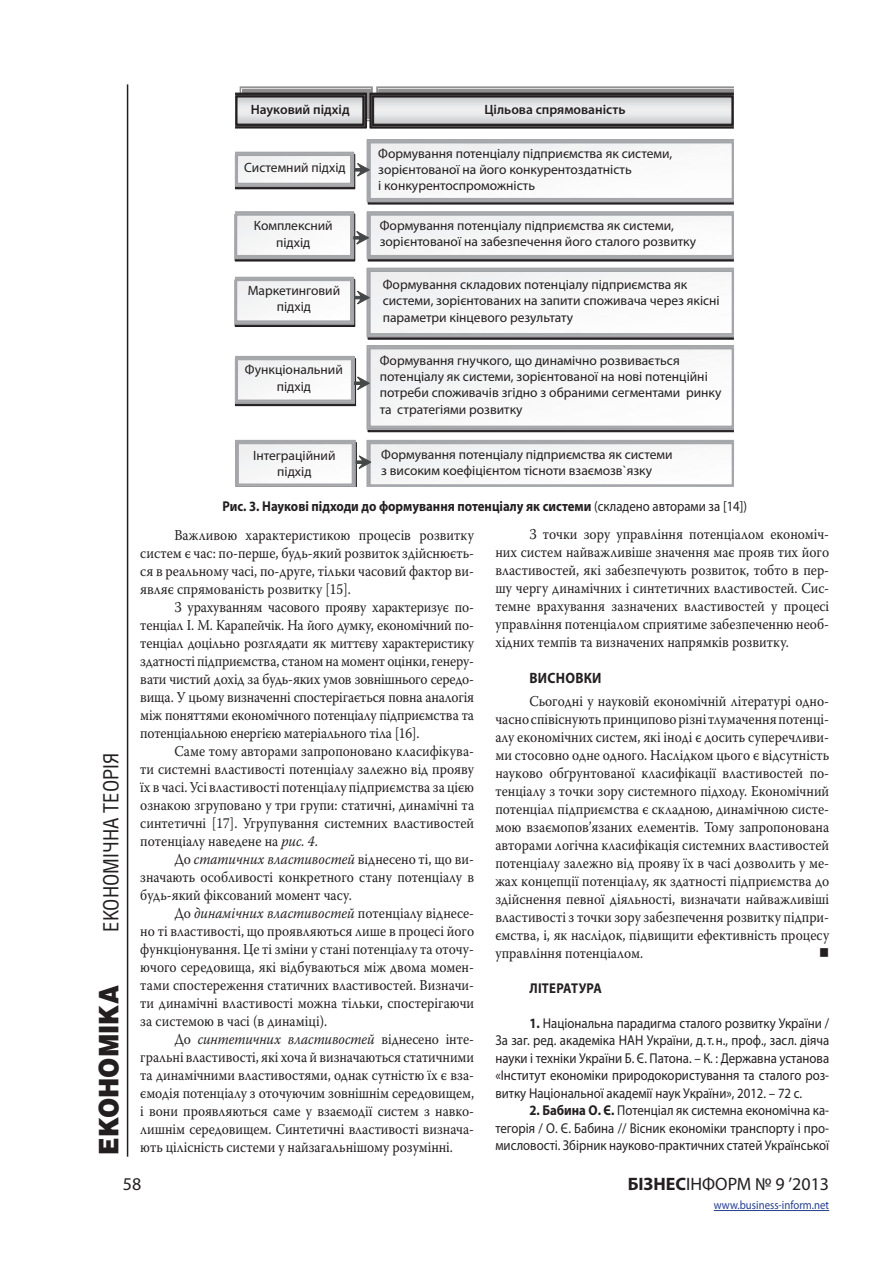
<style>
.page{position:relative;width:893px;height:1263px;background:#fff}
.page>*{position:absolute;margin:0;border:0;box-sizing:border-box;transform-origin:0 0}
.t1{font:900 27px "Helios";color:#231f20;scale:.9 1}
.t2{font:21px "Helios Cond";color:#231f20}
.t3{font:18px "Myriad Pro";color:#231f20}
.Osnova{font:15px/18px "Warnock Pro";color:#231f20;text-align:justify;scale:.9 1}
.Glavka{font:700 15px "Myriad Pro";color:#231f20;scale:.9 1}
.Osnova-2{font:15px "Wingdings";color:#231f20;scale:.9 1}
.Literat{font:14.25px/17.5px "Myriad Pro";color:#231f20;text-align:justify;scale:.9 1}
.Title_table{font:700 14.25px "Myriad Pro";color:#231f20;scale:.9 1}
.Literat-2{font:700 14.25px "Myriad Pro";color:#231f20;scale:.9 1}
.t4{font:13.5px/16.2px "Myriad Pro";color:#231f20}
.t5{font:600 13.5px "Myriad Pro";color:#231f20}
.t6{font:12px "Myriad Pro";color:#253f8e;scale:.9 1}
.s1{font-weight:400}
.s2{font-style:italic}
.s3{font-weight:700}
</style>
<div class="page">
<hr style="left:127px;top:84px;width:1px;height:1073px;background:#231f20">
<hr style="left:714px;top:1210px;width:115px;height:1px;background:#253f8e">
<hr style="left:371px;top:95px;width:363px;height:1px;background:#c7c8ca">
<hr style="left:371px;top:96px;width:363px;height:1px;background:#c8c9cb">
<hr style="left:371px;top:97px;width:363px;height:1px;background:#cbccce">
<hr style="left:371px;top:98px;width:363px;height:1px;background:#cdced0">
<hr style="left:371px;top:99px;width:363px;height:1px;background:#cfd0d2">
<hr style="left:371px;top:100px;width:363px;height:1px;background:#d3d4d6">
<hr style="left:371px;top:101px;width:363px;height:1px;background:#d6d7d9">
<hr style="left:371px;top:102px;width:363px;height:1px;background:#dbdcde">
<hr style="left:371px;top:103px;width:363px;height:1px;background:#dfe0e2">
<hr style="left:371px;top:104px;width:363px;height:1px;background:#e2e3e5">
<hr style="left:371px;top:105px;width:363px;height:1px;background:#e5e6e8">
<hr style="left:371px;top:106px;width:363px;height:1px;background:#e9eaeb">
<hr style="left:371px;top:107px;width:363px;height:1px;background:#ebebed">
<hr style="left:371px;top:108px;width:363px;height:1px;background:#ededee">
<hr style="left:371px;top:109px;width:363px;height:1px;background:#ededee">
<hr style="left:371px;top:110px;width:363px;height:1px;background:#eeeeef">
<hr style="left:371px;top:111px;width:363px;height:1px;background:#ededee">
<hr style="left:371px;top:112px;width:363px;height:1px;background:#ededee">
<hr style="left:371px;top:113px;width:363px;height:1px;background:#ebebed">
<hr style="left:371px;top:114px;width:363px;height:1px;background:#e9eaeb">
<hr style="left:371px;top:115px;width:363px;height:1px;background:#e6e7e9">
<hr style="left:371px;top:116px;width:363px;height:1px;background:#e2e3e5">
<hr style="left:371px;top:117px;width:363px;height:1px;background:#e0e1e3">
<hr style="left:371px;top:118px;width:363px;height:1px;background:#dcdddf">
<hr style="left:371px;top:119px;width:363px;height:1px;background:#d7d8da">
<hr style="left:371px;top:120px;width:363px;height:1px;background:#d4d5d7">
<hr style="left:371px;top:121px;width:363px;height:1px;background:#cfd0d2">
<hr style="left:371px;top:122px;width:363px;height:1px;background:#cdced0">
<hr style="left:371px;top:123px;width:363px;height:1px;background:#cbccce">
<hr style="left:371px;top:124px;width:363px;height:1px;background:#cacbcd">
<hr style="left:371px;top:125px;width:363px;height:1px;background:#c7c8ca">
<hr style="left:371px;top:126px;width:363px;height:1px;background:#c7c8ca">
<svg style="left:235px;top:86px;width:498px;height:43px"></svg>
<svg style="left:235px;top:139px;width:498px;height:66px"></svg>
<svg style="left:235px;top:211px;width:498px;height:51px"></svg>
<svg style="left:235px;top:268px;width:498px;height:164px"></svg>
<svg style="left:235px;top:440px;width:498px;height:46px"></svg>
<p class="t5" style="left:251px;top:101px;width:100px">Науковий підхід</p>
<p class="t5" style="left:484px;top:101px;width:142px">Цільова спрямованість</p>
<p class="t4" style="left:244px;top:159px;width:103px">Системний підхід</p>
<p class="t4" style="left:254px;top:218px;width:81px;text-align:center">Комплексний підхід</p>
<p class="t4" style="left:248px;top:282px;width:94px;text-align:center">Маркетинговий підхід</p>
<p class="t4" style="left:245px;top:362px;width:99px;text-align:center">Функціональний підхід</p>
<p class="t4" style="left:253px;top:447px;width:84px;text-align:center">Інтеграційний підхід</p>
<p class="t4" style="left:378px;top:145px;width:296px">Формування потенціалу підприємства як системи, зорієнтованої на його конкурентоздатність<br>і конкурентоспроможність</p>
<p class="t4" style="left:380px;top:217px;width:318px">Формування потенціалу підприємства як системи, зорієнтованої на забезпечення його сталого розвитку</p>
<p class="t4" style="left:383px;top:276px;width:339px">Формування складових потенціалу підприємства як системи, зорієнтованих на запити споживача через якісні параметри кінцевого результату</p>
<p class="t4" style="left:380px;top:352px;width:343px">Формування гнучкого, що динамічно розвивається потенціалу як системи, зорієнтованої на нові потенційні потреби споживачів згідно з обраними сегментами ринку та стратегіями розвитку</p>
<p class="t4" style="left:381px;top:446px;width:293px">Формування потенціалу підприємства як системи з високим коефіцієнтом тісноти взаємозв`язку</p>
<h2 class="t2" style="left:98px;top:931px;width:180px;rotate:-90deg">економічна теорія</h2>
<h1 class="t1" style="left:92px;top:1154px;width:189px;rotate:-90deg">ЕКОНОМІКА</h1>
<p class="Title_table" style="left:222px;top:497px;width:584px">Рис. 3. Наукові підходи до формування потенціалу як системи <span class="s1">(складено авторами за [14])</span></p>
<p class="Osnova" style="left:140px;top:526px;width:372px;text-indent:34px">Важливою характеристикою процесів розвитку систем є час: по-перше, будь-який розвиток здійснюєть&shy;ся в реальному часі, по-друге, тільки часовий фактор ви&shy;являє спрямованість розвитку [15].</p>
<p class="Osnova" style="left:140px;top:598px;width:372px;text-indent:34px">З урахуванням часового прояву характеризує по&shy;тенціал І. М. Карапейчік. На його думку, економічний по&shy;тенціал доцільно розглядати як миттєву характеристику здатності підприємства, станом на момент оцінки, генеру&shy;вати чистий дохід за будь-яких умов зовнішнього середо&shy;вища. У цьому визначенні спостерігається повна аналогія між поняттями економічного потенціалу підприємства та потенціальною енергією матеріального тіла [16].</p>
<p class="Osnova" style="left:140px;top:742px;width:372px;text-indent:34px">Саме тому авторами запропоновано класифікува&shy;ти системні властивості потенціалу залежно від прояву їх в часі. Усі властивості потенціалу підприємства за цією ознакою згруповано у три групи: статичні, динамічні та синтетичні [17]. Угрупування системних властивостей потенціалу наведене на <span class="s2">рис. 4</span>.</p>
<p class="Osnova" style="left:140px;top:850px;width:372px;text-indent:34px">До <span class="s2">статичних властивостей</span> віднесено ті, що ви&shy;значають особливості конкретного стану потенціалу в будь-який фіксований момент часу.</p>
<p class="Osnova" style="left:140px;top:904px;width:372px;text-indent:34px">До <span class="s2">динамічних властивостей</span> потенціалу віднесе&shy;но ті властивості, що проявляються лише в процесі його функціонування. Це ті зміни у стані потенціалу та оточу&shy;ючого середовища, які відбуваються між двома момен&shy;тами спостереження статичних властивостей. Визначи&shy;ти динамічні властивості можна тільки, спостерігаючи за системою в часі (в динаміці).</p>
<p class="Osnova" style="left:140px;top:1030px;width:372px;text-indent:34px">До <span class="s2">синтетичних властивостей</span> віднесено інте&shy;гральні властивості, які хоча й визначаються статичними та динамічними властивостями, однак сутністю їх є вза&shy;ємодія потенціалу з оточуючим зовнішнім середовищем, і вони проявляються саме у взаємодії систем з навко&shy;лишнім середовищем. Синтетичні властивості визнача&shy;ють цілісність системи у найзагальнішому розумінні.</p>
<p class="Osnova" style="left:495px;top:525px;width:372px;text-indent:34px">З точки зору управління потенціалом економіч&shy;них систем найважливіше значення має прояв тих його властивостей, які забезпечують розвиток, тобто в пер&shy;шу чергу динамічних і синтетичних властивостей. Сис&shy;темне врахування зазначених властивостей у процесі управління потенціалом сприятиме забезпеченню необ&shy;хідних темпів та визначених напрямків розвитку.</p>
<p class="Glavka" style="left:530px;top:669px;width:21px">Висновки</p>
<p class="Osnova" style="left:495px;top:691px;width:372px;text-indent:34px">Сьогодні у науковій економічній літературі одно&shy;часно співіснують принципово різні тлумачення потенці&shy;алу економічних систем, які іноді є досить суперечливи&shy;ми стосовно одне одного. Наслідком цього є відсутність науково обґрунтованої класифікації властивостей по&shy;тенціалу з точки зору системного підходу. Економічний потенціал підприємства є складною, динамічною систе&shy;мою взаємопов’язаних елементів. Тому запропонована авторами логічна класифікація системних властивостей потенціалу залежно від прояву їх в часі дозволить у ме&shy;жах концепції потенціалу, як здатності підприємства до здійснення певної діяльності, визначати найважливіші властивості з точки зору забезпечення розвитку підпри&shy;ємства, і, як наслідок, підвищити ефективність процесу управління потенціалом.</p>
<p class="Osnova-2" style="left:819px;top:944px;width:13px">■</p>
<p class="Literat-2" style="left:529px;top:979px;width:65px">Література</p>
<p class="Literat" style="left:495px;top:1014px;width:372px;text-indent:34px"><span class="s3">1.</span> Національна парадигма сталого розвитку України / За заг. ред. академіка НАН України, д. т.н., проф., засл. діяча науки і техніки України Б. Є. Патона. – К. : Державна установа «Інститут економіки природокористування та сталого роз&shy;витку Національної академії наук України», 2012. – 72 с.</p>
<p class="Literat" style="left:495px;top:1101px;width:372px;text-indent:34px"><span class="s3">2. Бабина О. Є.</span> Потенціал як системна економічна ка&shy;тегорія / О. Є. Бабина // Вісник економіки транспорту і про&shy;мисловості. Збірник науково-практичних статей Української</p>
<p class="t3" style="left:123px;top:1173px;width:20px">58</p>
<p class="t3" style="left:628px;top:1173px;width:203px"><span class="s3">БІЗНЕС</span>ІНФОРМ № 9 ’2013</p>
<p class="t6" style="left:714px;top:1198px;width:130px">www.business-inform.net</p>
</div>
